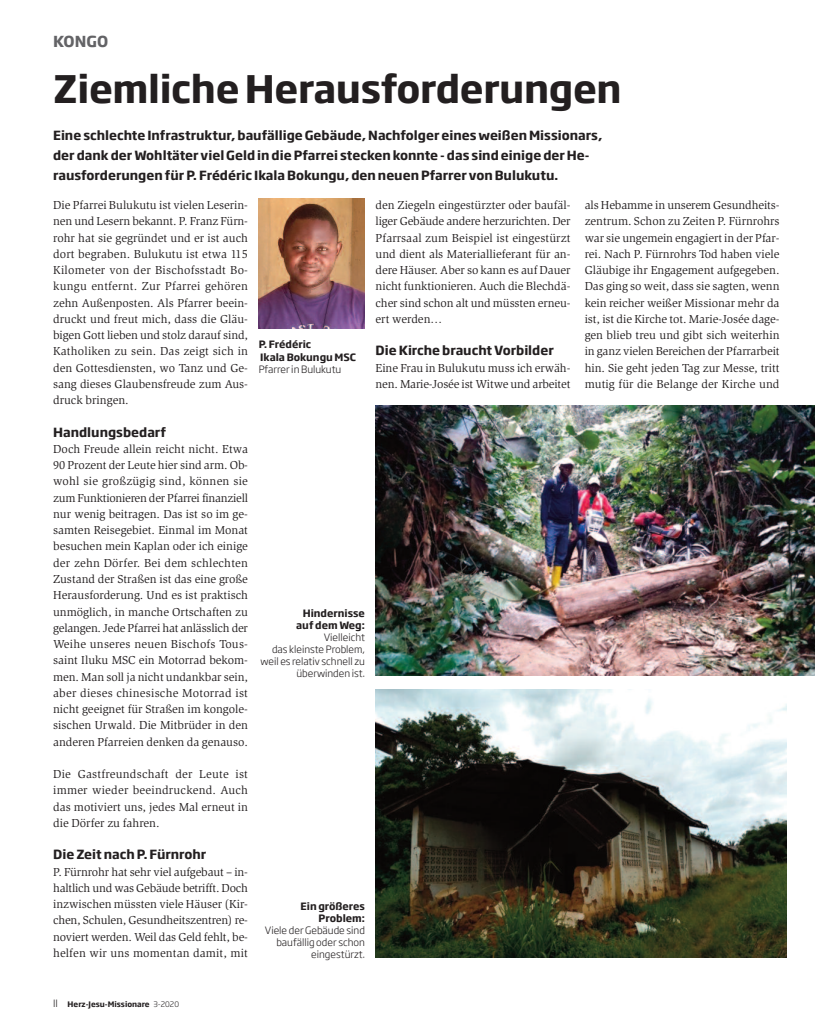
<style>
.page{position:relative;width:815px;height:1028px;background:#fff}
.page>*{position:absolute;margin:0;border:0;box-sizing:border-box;transform-origin:0 0}
.t1{font:700 37.5px "Soho Gothic Std";letter-spacing:-.01em;color:#231f20}
.t2{font:700 15px "Soho Gothic Std";letter-spacing:.005em;color:#636366}
.t3{font:700 12.5px/20px "Soho Gothic Std";color:#231f20}
.t4{font:11.88px/16.2px "Slimbach Std";color:#231f20;text-align:justify}
.t5{font:300 10px/12px "Soho Gothic Std";color:#231f20;text-align:right}
.t6{font:700 10px/12px "Soho Gothic Std";color:#231f20;text-align:right}
.t7{font:700 7.5px "Soho Gothic Std";color:#231f20}
.s1{font-weight:300;font-size:10px}
.s2{font-weight:300}
</style>
<div class="page">
<img style="left:259px;top:198px;width:106px;height:131px">
<img style="left:376px;top:405px;width:439px;height:270px">
<img style="left:376px;top:689px;width:410px;height:268px">
<p class="t2" style="left:53px;top:33px;width:57px">KONGO</p>
<h1 class="t1" style="left:53px;top:68px;width:570px">Ziemliche Herausforderungen</h1>
<p class="t3" style="left:53px;top:125px;width:551px">Eine schlechte Infrastruktur, baufällige Gebäude, Nachfolger eines weißen Missionars, der dank der Wohltäter viel Geld in die Pfarrei stecken konnte - das sind einige der He&shy;rausforderungen für P. Frédéric Ikala Bokungu, den neuen Pfarrer von Bulukutu.</p>
<p class="t4" style="left:376px;top:198px;width:196px">den Ziegeln eingestürzter oder baufäl&shy;liger Gebäude andere herzurichten. Der Pfarrsaal zum Beispiel ist eingestürzt und dient als Materiallieferant für an&shy;dere Häuser. Aber so kann es auf Dauer nicht funktionieren. Auch die Blechdä&shy;cher sind schon alt und müssten erneu&shy;ert werden…</p>
<p class="t3" style="left:376px;top:341px;width:180px">Die Kirche braucht Vorbilder</p>
<p class="t4" style="left:376px;top:360px;width:196px">Eine Frau in Bulukutu muss ich erwäh&shy;nen. Marie-Josée ist Witwe und arbeitet</p>
<p class="t4" style="left:53px;top:198px;width:196px">Die Pfarrei Bulukutu ist vielen Leserin&shy;nen und Lesern bekannt. P. Franz Fürn&shy;rohr hat sie gegründet und er ist auch dort begraben. Bulukutu ist etwa 115<br>Kilometer von der Bischofsstadt Bo&shy;kungu entfernt. Zur Pfarrei gehören zehn Außenposten. Als Pfarrer beein&shy;druckt und freut mich, dass die Gläu&shy;bigen Gott lieben und stolz darauf sind, Katholiken zu sein. Das zeigt sich in den Gottesdiensten, wo Tanz und Ge&shy;sang dieses Glaubensfreude zum Aus&shy;druck bringen.</p>
<p class="t3" style="left:53px;top:422px;width:114px">Handlungsbedarf</p>
<p class="t4" style="left:53px;top:442px;width:196px">Doch Freude allein reicht nicht. Etwa 90 Prozent der Leute hier sind arm. Ob&shy;wohl sie großzügig sind, können sie zum Funktionieren der Pfarrei finanziell nur wenig beitragen. Das ist so im ge&shy;samten Reisegebiet. Einmal im Monat besuchen mein Kaplan oder ich einige der zehn Dörfer. Bei dem schlechten Zustand der Straßen ist das eine große Herausforderung. Und es ist praktisch unmöglich, in manche Ortschaften zu gelangen. Jede Pfarrei hat anlässlich der Weihe unseres neuen Bischofs Tous&shy;saint Iluku MSC ein Motorrad bekom&shy;men. Man soll ja nicht undankbar sein, aber dieses chinesische Motorrad ist nicht geeignet für Straßen im kongole&shy;sischen Urwald. Die Mitbrüder in den anderen Pfarreien denken da genauso.</p>
<p class="t4" style="left:53px;top:767px;width:196px">Die Gastfreundschaft der Leute ist immer wieder beeindruckend. Auch das motiviert uns, jedes Mal erneut in die Dörfer zu fahren.</p>
<p class="t3" style="left:53px;top:845px;width:155px">Die Zeit nach P. Fürnrohr</p>
<p class="t4" style="left:53px;top:864px;width:196px">P. Fürnrohr hat sehr viel aufgebaut – in&shy;haltlich und was Gebäude betrifft. Doch inzwischen müssten viele Häuser (Kir&shy;chen, Schulen, Gesundheitszentren) re&shy;noviert werden. Weil das Geld fehlt, be&shy;helfen wir uns momentan damit, mit</p>
<p class="t4" style="left:585px;top:198px;width:196px">als Hebamme in unserem Gesundheits&shy;zentrum. Schon zu Zeiten P. Fürnrohrs war sie ungemein engagiert in der Pfar&shy;rei. Nach P. Fürnrohrs Tod haben viele Gläubige ihr Engagement aufgegeben.<br>Das ging so weit, dass sie sagten, wenn kein reicher weißer Missionar mehr da ist, ist die Kirche tot. Marie-Josée dage&shy;gen blieb treu und gibt sich weiterhin in ganz vielen Bereichen der Pfarrarbeit hin. Sie geht jeden Tag zur Messe, tritt mutig für die Belange der Kirche und</p>
<p class="t6" style="left:259px;top:338px;width:99px;line-height:12.5px;text-align:left">P. Frédéric<br>Ikala Bokungu MSC</p>
<p class="t5" style="left:259px;top:364px;width:84px">Pfarrer in Bulukutu</p>
<p class="t6" style="left:296px;top:607px;width:70px">Hindernisse auf dem Weg:</p>
<p class="t5" style="left:261px;top:631px;width:106px">Vielleicht<br>das kleinste Problem, weil es relativ schnell zu überwinden ist.</p>
<p class="t6" style="left:301px;top:900px;width:66px">Ein größeres<br>Problem:</p>
<p class="t5" style="left:265px;top:924px;width:102px">Viele der Gebäude sind baufällig oder schon eingestürzt.</p>
<p class="t7" style="left:53px;top:1000px;width:127px"><span class="s1">II</span> Herz-Jesu-Missionare <span class="s2">3-2020</span></p>
</div>
